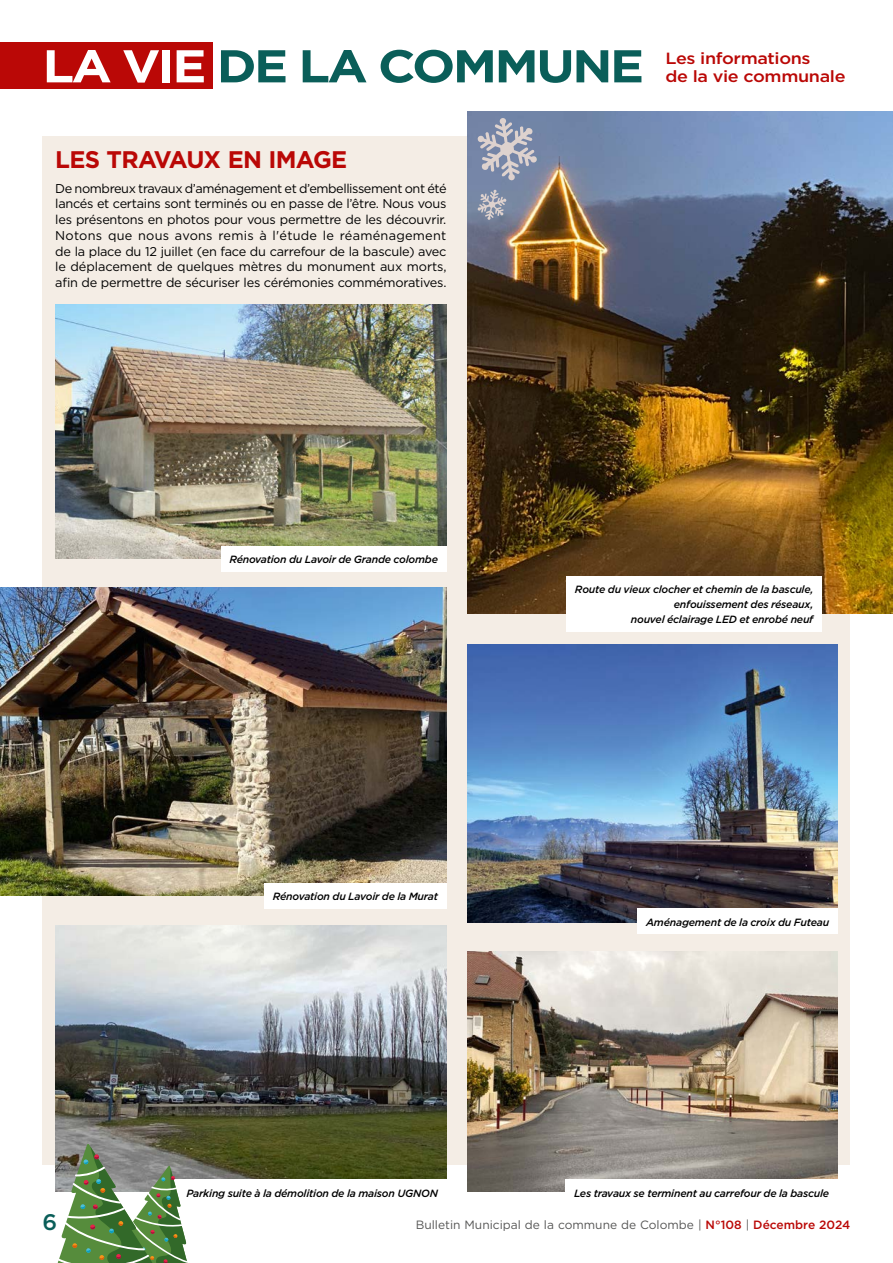
<style>
.page{position:relative;width:893px;height:1263px;background:#fff}
.page>*{position:absolute;margin:0;border:0;box-sizing:border-box;transform-origin:0 0}
.t1{font:700 45.9px "Gotham";letter-spacing:-.05em;color:#0a5e59;scale:1.11 1}
.t2{font:700 24px "Gotham";letter-spacing:-.03em;color:#ba0806}
.t3{font:500 22.5px "Gotham";color:#0a5e59}
.t4{font:500 16.2px/18px "Gotham";letter-spacing:-.02em;color:#ba0806;scale:1.11 1}
.t5{font:12.75px/15.8px "Gotham";letter-spacing:-.02em;color:#000;text-align:justify}
.t6{font:12px "Gotham";color:#565655}
.t7{font:italic 500 10.5px/15px "Gotham";letter-spacing:-.02em;color:#000;text-align:right}
.s1{color:#fff}
.s2{font-weight:500;color:#ba0806}
</style>
<div class="page">
<div style="left:0;top:43px;width:213px;height:46px;background:#ba0806"></div>
<div style="left:43px;top:136px;width:807px;height:1029px;background:#f4ede5"></div>
<img style="left:55px;top:304px;width:391px;height:255px">
<img style="left:55px;top:925px;width:391px;height:254px">
<img style="left:468px;top:112px;width:425px;height:501px">
<img style="left:468px;top:645px;width:370px;height:277px">
<img style="left:468px;top:951px;width:370px;height:241px">
<div style="left:221px;top:546px;width:225px;height:25px;background:#fff"></div>
<div style="left:566px;top:576px;width:256px;height:55px;background:#fff"></div>
<div style="left:638px;top:909px;width:200px;height:25px;background:#fff"></div>
<img style="left:0;top:588px;width:446px;height:308px">
<div style="left:264px;top:883px;width:182px;height:26px;background:#fff"></div>
<div style="left:566px;top:1180px;width:272px;height:25px;background:#fff"></div>
<svg style="left:477px;top:118px;width:60px;height:62px;background:#99a0b4"></svg>
<svg style="left:477px;top:190px;width:29px;height:30px"></svg>
<svg style="left:55px;top:1143px;width:140px;height:120px"></svg>
<h1 class="t1" style="left:43px;top:41px;width:543px"><span class="s1">LA VIE</span> DE LA COMMUNE</h1>
<p class="t4" style="left:665px;top:50px;width:164px">Les informations<br>de la vie communale</p>
<h2 class="t2" style="left:55px;top:146px;width:293px">LES TRAVAUX EN IMAGE</h2>
<p class="t5" style="left:55px;top:180px;width:393px">De nombreux travaux d’aménagement et d’embellissement ont été lancés et certains sont terminés ou en passe de l’être. Nous vous les présentons en photos pour vous permettre de les découvrir.<br>Notons que nous avons remis à l'étude le réaménagement de la place du 12 juillet (en face du carrefour de la bascule) avec le déplacement de quelques mètres du monument aux morts, afin de permettre de sécuriser les cérémonies commémoratives.</p>
<p class="t7" style="left:229px;top:552px;width:210px">Rénovation du Lavoir de Grande colombe</p>
<p class="t7" style="left:273px;top:889px;width:167px">Rénovation du Lavoir de la Murat</p>
<p class="t7" style="left:575px;top:582px;width:240px">Route du vieux clocher et chemin de la bascule, enfouissement des réseaux,<br>nouvel éclairage LED et enrobé neuf</p>
<p class="t7" style="left:646px;top:915px;width:185px">Aménagement de la croix du Futeau</p>
<p class="t7" style="left:187px;top:1186px;width:253px">Parking suite à la démolition de la maison UGNON</p>
<p class="t7" style="left:574px;top:1186px;width:257px">Les travaux se terminent au carrefour de la bascule</p>
<h3 class="t3" style="left:43px;top:1212px;width:16px">6</h3>
<p class="t6" style="left:416px;top:1218px;width:436px">Bulletin Municipal de la commune de Colombe | <span class="s2">N°108</span> | <span class="s2">Décembre 2024</span></p>
</div>
